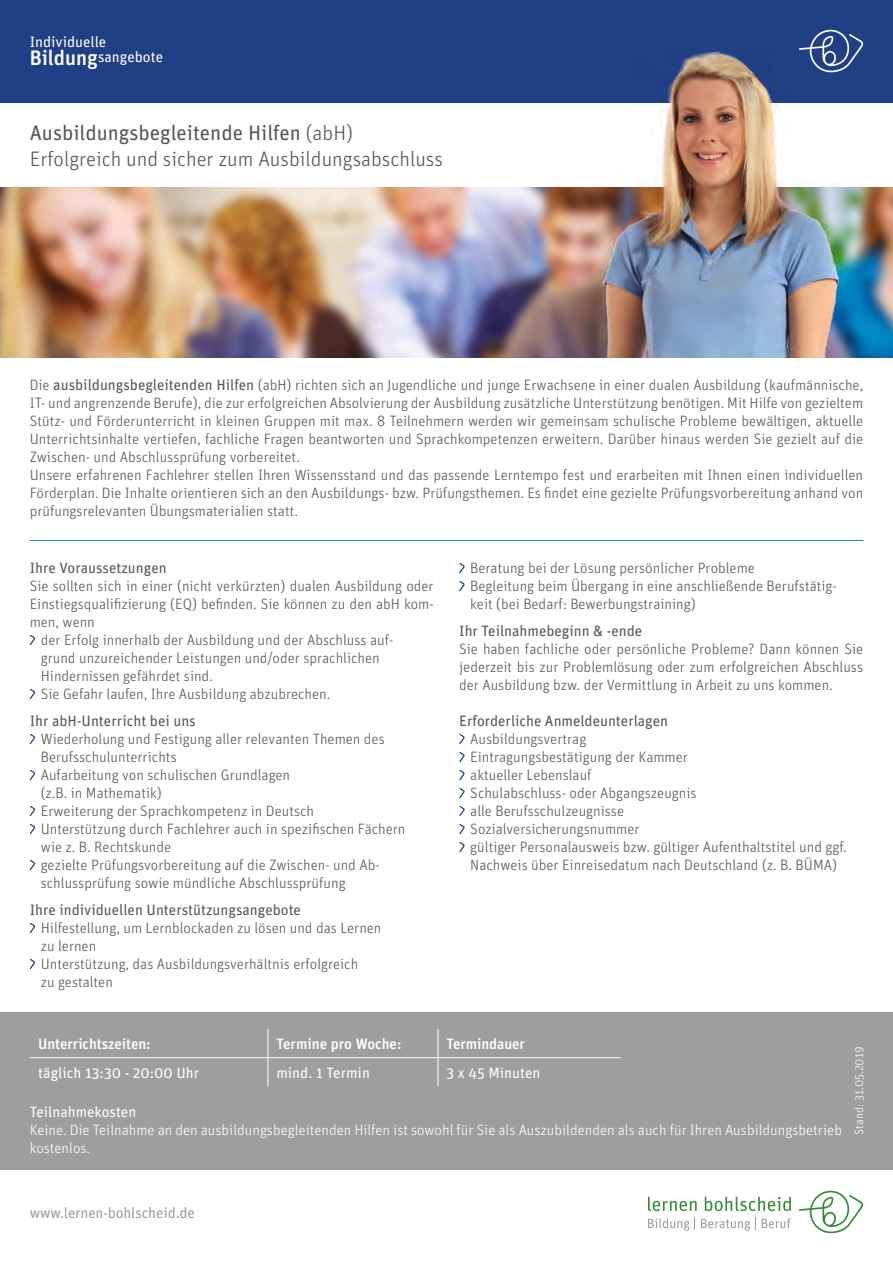
<style>
.page{position:relative;width:893px;height:1263px;background:#fff}
.page>*{position:absolute;margin:0;border:0;box-sizing:border-box;transform-origin:0 0}
.t1{font:300 21px/25.2px "Unit";color:#575756}
.t2{font:300 15px/18px "Unit";color:#575756}
.t3{font:15px "Unit";color:#575756}
.t4{font:300 15px/18px "Unit";color:#fff}
.t5{font:15px/14.7px "Unit";color:#fff}
.t6{font:500 15px "Unit";letter-spacing:-.005em;color:#fff}
.t7{font:15px "Unit";letter-spacing:-.005em;color:#9d9e9f}
.t8{font:300 12px "Unit";color:#fff}
.s1{font-weight:500;font-size:21px}
.s2{font-weight:400}
</style>
<div class="page">
<div style="left:0;top:0;width:893px;height:102px;background:#203f84"></div>
<svg style="left:799px;top:30px;width:64px;height:40px"></svg>
<div style="left:0;top:1012px;width:893px;height:157px;background:#9d9e9f"></div>
<svg style="left:648px;top:1197px;width:49px;height:14px"></svg>
<svg style="left:648px;top:1218px;width:47px;height:13px"></svg>
<svg style="left:701px;top:1218px;width:55px;height:13px"></svg>
<svg style="left:762px;top:1218px;width:29px;height:10px"></svg>
<svg style="left:705px;top:1197px;width:86px;height:14px"></svg>
<svg style="left:799px;top:1191px;width:64px;height:42px"></svg>
<svg style="left:30px;top:635px;width:5px;height:10px"></svg>
<svg style="left:30px;top:689px;width:5px;height:10px"></svg>
<svg style="left:30px;top:734px;width:5px;height:10px"></svg>
<svg style="left:30px;top:770px;width:5px;height:10px"></svg>
<svg style="left:30px;top:806px;width:5px;height:10px"></svg>
<svg style="left:30px;top:824px;width:5px;height:10px"></svg>
<svg style="left:30px;top:860px;width:5px;height:10px"></svg>
<svg style="left:30px;top:923px;width:5px;height:10px"></svg>
<svg style="left:30px;top:959px;width:5px;height:10px"></svg>
<svg style="left:459px;top:563px;width:6px;height:10px"></svg>
<svg style="left:459px;top:581px;width:6px;height:10px"></svg>
<svg style="left:459px;top:734px;width:6px;height:10px"></svg>
<svg style="left:459px;top:752px;width:6px;height:10px"></svg>
<svg style="left:459px;top:770px;width:6px;height:10px"></svg>
<svg style="left:459px;top:788px;width:6px;height:10px"></svg>
<svg style="left:459px;top:806px;width:6px;height:10px"></svg>
<svg style="left:459px;top:824px;width:6px;height:10px"></svg>
<svg style="left:459px;top:842px;width:6px;height:10px"></svg>
<img style="left:0;top:187px;width:893px;height:170px">
<hr style="left:30px;top:1057px;width:238px;height:1px;background:#fff">
<hr style="left:268px;top:1057px;width:170px;height:1px;background:#fff">
<svg style="left:267px;top:1029px;width:1px;height:57px"></svg>
<hr style="left:438px;top:1057px;width:183px;height:1px;background:#fff">
<svg style="left:438px;top:1029px;width:1px;height:57px"></svg>
<hr style="left:30px;top:540px;width:833px;height:1px;background:#0094d8">
<img style="left:580px;top:51px;width:262px;height:306px">
<p class="t5" style="left:30px;top:34px;width:135px">Individuelle<br><span class="s1">Bildung</span>sangebote</p>
<h1 class="t1" style="left:30px;top:120px;width:415px"><span class="s2">Ausbildungsbegleitende Hilfen</span> (abH)<br>Erfolgreich und sicher zum Ausbildungsabschluss</h1>
<p class="t2" style="left:30px;top:376px;width:835px">Die <span class="s2">ausbildungsbegleitenden Hilfen</span> (abH) richten sich an Jugendliche und junge Erwachsene in einer dualen Ausbildung (kaufmännische, IT- und angrenzende Berufe), die zur erfolgreichen Absolvierung der Ausbildung zusätzliche Unterstützung benötigen. Mit Hilfe von gezieltem Stütz- und Förderunterricht in kleinen Gruppen mit max. 8 Teilnehmern werden wir gemeinsam schulische Probleme bewältigen, aktuelle Unterrichtsinhalte vertiefen, fachliche Fragen beantworten und Sprachkompetenzen erweitern. Darüber hinaus werden Sie gezielt auf die Zwischen- und Abschlussprüfung vorbereitet.<br>Unsere erfahrenen Fachlehrer stellen Ihren Wissensstand und das passende Lerntempo fest und erarbeiten mit Ihnen einen individuellen Förderplan. Die Inhalte orientieren sich an den Ausbildungs- bzw. Prüfungsthemen. Es findet eine gezielte Prüfungsvorbereitung anhand von prüfungsrelevanten Übungsmaterialien statt.</p>
<p class="t3" style="left:30px;top:559px;width:138px">Ihre Voraussetzungen</p>
<p class="t2" style="left:30px;top:577px;width:405px">Sie sollten sich in einer (nicht verkürzten) dualen Ausbildung oder</p>
<p class="t2" style="left:30px;top:595px;width:405px">Einstiegsqualifizierung (EQ) befinden. Sie können zu den abH kom-</p>
<p class="t2" style="left:30px;top:613px;width:67px">men, wenn</p>
<p class="t2" style="left:41px;top:631px;width:354px">der Erfolg innerhalb der Ausbildung und der Abschluss auf-</p>
<p class="t2" style="left:41px;top:649px;width:340px">grund unzureichender Leistungen und/oder sprachlichen</p>
<p class="t2" style="left:41px;top:667px;width:174px">Hindernissen gefährdet sind.</p>
<p class="t2" style="left:41px;top:685px;width:291px">Sie Gefahr laufen, Ihre Ausbildung abzubrechen.</p>
<p class="t3" style="left:30px;top:712px;width:168px">Ihr abH-Unterricht bei uns</p>
<p class="t2" style="left:41px;top:730px;width:366px">Wiederholung und Festigung aller relevanten Themen des Berufsschulunterrichts<br>Aufarbeitung von schulischen Grundlagen<br>(z.B. in Mathematik)<br>Erweiterung der Sprachkompetenz in Deutsch<br>Unterstützung durch Fachlehrer auch in spezifischen Fächern wie z. B. Rechtskunde<br>gezielte Prüfungsvorbereitung auf die Zwischen- und Ab&shy;schlussprüfung sowie mündliche Abschlussprüfung</p>
<p class="t3" style="left:30px;top:901px;width:273px">Ihre individuellen Unterstützungsangebote</p>
<p class="t2" style="left:41px;top:919px;width:342px">Hilfestellung, um Lernblockaden zu lösen und das Lernen zu lernen<br>Unterstützung, das Ausbildungsverhältnis erfolgreich<br>zu gestalten</p>
<p class="t2" style="left:470px;top:559px;width:368px">Beratung bei der Lösung persönlicher Probleme<br>Begleitung beim Übergang in eine anschließende Berufstätig&shy;keit (bei Bedarf: Bewerbungstraining)</p>
<p class="t3" style="left:459px;top:622px;width:184px">Ihr Teilnahmebeginn &amp; -ende</p>
<p class="t2" style="left:459px;top:640px;width:405px;text-align:justify">Sie haben fachliche oder persönliche Probleme? Dann können Sie jederzeit bis zur Problemlösung oder zum erfolgreichen Abschluss der Ausbildung bzw. der Vermittlung in Arbeit zu uns kommen.</p>
<p class="t3" style="left:459px;top:712px;width:210px">Erforderliche Anmeldeunterlagen</p>
<p class="t2" style="left:470px;top:730px;width:378px">Ausbildungsvertrag<br>Eintragungsbestätigung der Kammer<br>aktueller Lebenslauf<br>Schulabschluss- oder Abgangszeugnis<br>alle Berufsschulzeugnisse<br>Sozialversicherungsnummer<br>gültiger Personalausweis bzw. gültiger Aufenthaltstitel und ggf.<br>Nachweis über Einreisedatum nach Deutschland (z. B. BÜMA)</p>
<p class="t6" style="left:38px;top:1035px;width:114px">Unterrichtszeiten:</p>
<p class="t6" style="left:276px;top:1035px;width:127px">Termine pro Woche:</p>
<p class="t6" style="left:446px;top:1035px;width:80px">Termindauer</p>
<p class="t5" style="left:38px;top:1065px;width:162px">täglich 13:30 - 20:00 Uhr</p>
<p class="t5" style="left:276px;top:1065px;width:95px">mind. 1 Termin</p>
<p class="t5" style="left:446px;top:1065px;width:95px">3 x 45 Minuten</p>
<p class="t5" style="left:30px;top:1104px;width:108px">Teilnahmekosten</p>
<p class="t4" style="left:30px;top:1120px;width:814px">Keine. Die Teilnahme an den ausbildungsbegleitenden Hilfen ist sowohl für Sie als Auszubildenden als auch für Ihren Ausbildungsbetrieb kostenlos.</p>
<p class="t8" style="left:852px;top:1135px;width:90px;rotate:-90deg">Stand: 31.05.2019</p>
<p class="t7" style="left:30px;top:1204px;width:167px">www.lernen-bohlscheid.de</p>
</div>
